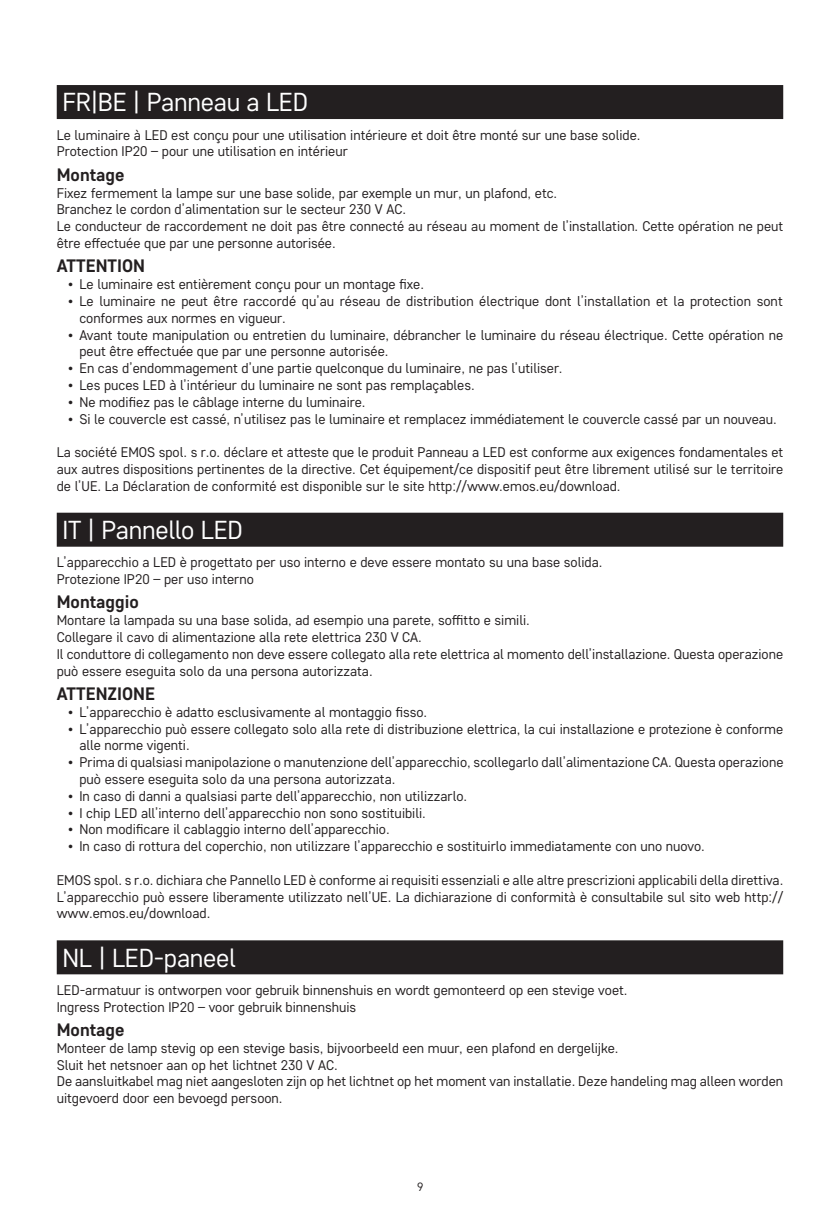
<style>
.page{position:relative;width:840px;height:1219px;background:#fff}
.page>*{position:absolute;margin:0;border:0;box-sizing:border-box;transform-origin:0 0}
.t1{font:26px "Core Sans D35";letter-spacing:-.01em;color:#fff}
.t2{font:700 18px "Core Sans D55";color:#231f20}
.t3{font:14px/16.8px "Core Sans D35";color:#231f20}
.t4{font:12px "Core Sans D35";color:#231f20}
</style>
<div class="page">
<div style="left:57px;top:85px;width:725px;height:34px;background:#231f20"></div>
<div style="left:57px;top:513px;width:725px;height:34px;background:#231f20"></div>
<div style="left:57px;top:940px;width:725px;height:34px;background:#231f20"></div>
<h1 class="t1" style="left:62px;top:86px;width:247px">FR|BE | Panneau a LED</h1>
<p class="t3" style="left:57px;top:126px;width:585px">Le luminaire à LED est conçu pour une utilisation intérieure et doit être monté sur une base solide.<br>Protection IP20 – pour une utilisation en intérieur</p>
<p class="t2" style="left:57px;top:163px;width:69px">Montage</p>
<p class="t3" style="left:57px;top:184px;width:727px">Fixez fermement la lampe sur une base solide, par exemple un mur, un plafond, etc.<br>Branchez le cordon d’alimentation sur le secteur 230 V AC.<br>Le conducteur de raccordement ne doit pas être connecté au réseau au moment de l’installation. Cette opération ne peut être effectuée que par une personne autorisée.</p>
<p class="t2" style="left:57px;top:254px;width:90px">ATTENTION</p>
<p class="t3" style="left:68px;top:275px;width:357px">• Le luminaire est entièrement conçu pour un montage fixe.</p>
<p class="t3" style="left:79px;top:292px;width:704px;text-indent:-11px">• Le luminaire ne peut être raccordé qu’au réseau de distribution électrique dont l’installation et la protection sont conformes aux normes en vigueur.</p>
<p class="t3" style="left:79px;top:326px;width:705px;text-indent:-11px">• Avant toute manipulation ou entretien du luminaire, débrancher le luminaire du réseau électrique. Cette opération ne peut être effectuée que par une personne autorisée.</p>
<p class="t3" style="left:68px;top:359px;width:495px">• En cas d’endommagement d’une partie quelconque du luminaire, ne pas l’utiliser.</p>
<p class="t3" style="left:68px;top:376px;width:408px">• Les puces LED à l’intérieur du luminaire ne sont pas remplaçables.</p>
<p class="t3" style="left:68px;top:393px;width:299px">• Ne modifiez pas le câblage interne du luminaire.</p>
<p class="t3" style="left:68px;top:410px;width:710px">• Si le couvercle est cassé, n’utilisez pas le luminaire et remplacez immédiatement le couvercle cassé par un nouveau.</p>
<p class="t3" style="left:57px;top:443px;width:727px;text-align:justify">La société EMOS spol. s r.o. déclare et atteste que le produit Panneau a LED est conforme aux exigences fondamentales et aux autres dispositions pertinentes de la directive. Cet équipement/ce dispositif peut être librement utilisé sur le territoire de l’UE. La Déclaration de conformité est disponible sur le site http://www.emos.eu/download.</p>
<h1 class="t1" style="left:62px;top:513px;width:182px">IT | Pannello LED</h1>
<p class="t3" style="left:57px;top:553px;width:547px">L’apparecchio a LED è progettato per uso interno e deve essere montato su una base solida.<br>Protezione IP20 – per uso interno</p>
<p class="t2" style="left:57px;top:590px;width:83px">Montaggio</p>
<p class="t3" style="left:57px;top:611px;width:727px">Montare la lampada su una base solida, ad esempio una parete, soffitto e simili.<br>Collegare il cavo di alimentazione alla rete elettrica 230 V CA.<br>Il conduttore di collegamento non deve essere collegato alla rete elettrica al momento dell’installazione. Questa operazione può essere eseguita solo da una persona autorizzata.</p>
<p class="t2" style="left:57px;top:682px;width:100px">ATTENZIONE</p>
<p class="t3" style="left:68px;top:703px;width:360px">• L’apparecchio è adatto esclusivamente al montaggio fisso.</p>
<p class="t3" style="left:79px;top:720px;width:704px;text-indent:-11px">• L’apparecchio può essere collegato solo alla rete di distribuzione elettrica, la cui installazione e protezione è conforme alle norme vigenti.</p>
<p class="t3" style="left:79px;top:753px;width:705px;text-indent:-11px">• Prima di qualsiasi manipolazione o manutenzione dell’apparecchio, scollegarlo dall’alimentazione CA. Questa operazione può essere eseguita solo da una persona autorizzata.</p>
<p class="t3" style="left:68px;top:787px;width:400px">• In caso di danni a qualsiasi parte dell’apparecchio, non utilizzarlo.</p>
<p class="t3" style="left:68px;top:804px;width:359px">• I chip LED all’interno dell’apparecchio non sono sostituibili.</p>
<p class="t3" style="left:68px;top:821px;width:323px">• Non modificare il cablaggio interno dell’apparecchio.</p>
<p class="t3" style="left:68px;top:837px;width:638px">• In caso di rottura del coperchio, non utilizzare l’apparecchio e sostituirlo immediatamente con uno nuovo.</p>
<p class="t3" style="left:57px;top:871px;width:727px;text-align:justify">EMOS spol. s r.o. dichiara che Pannello LED è conforme ai requisiti essenziali e alle altre prescrizioni applicabili della direttiva.<br>L’apparecchio può essere liberamente utilizzato nell’UE. La dichiarazione di conformità è consultabile sul sito web http:// www.emos.eu/download.</p>
<h1 class="t1" style="left:62px;top:941px;width:175px">NL | LED-paneel</h1>
<p class="t3" style="left:57px;top:981px;width:572px">LED-armatuur is ontworpen voor gebruik binnenshuis en wordt gemonteerd op een stevige voet.<br>Ingress Protection IP20 – voor gebruik binnenshuis</p>
<p class="t2" style="left:57px;top:1018px;width:69px">Montage</p>
<p class="t3" style="left:57px;top:1039px;width:727px">Monteer de lamp stevig op een stevige basis, bijvoorbeeld een muur, een plafond en dergelijke.<br>Sluit het netsnoer aan op het lichtnet 230 V AC.<br>De aansluitkabel mag niet aangesloten zijn op het lichtnet op het moment van installatie. Deze handeling mag alleen worden uitgevoerd door een bevoegd persoon.</p>
<p class="t4" style="left:417px;top:1179px;width:8px">9</p>
</div>
